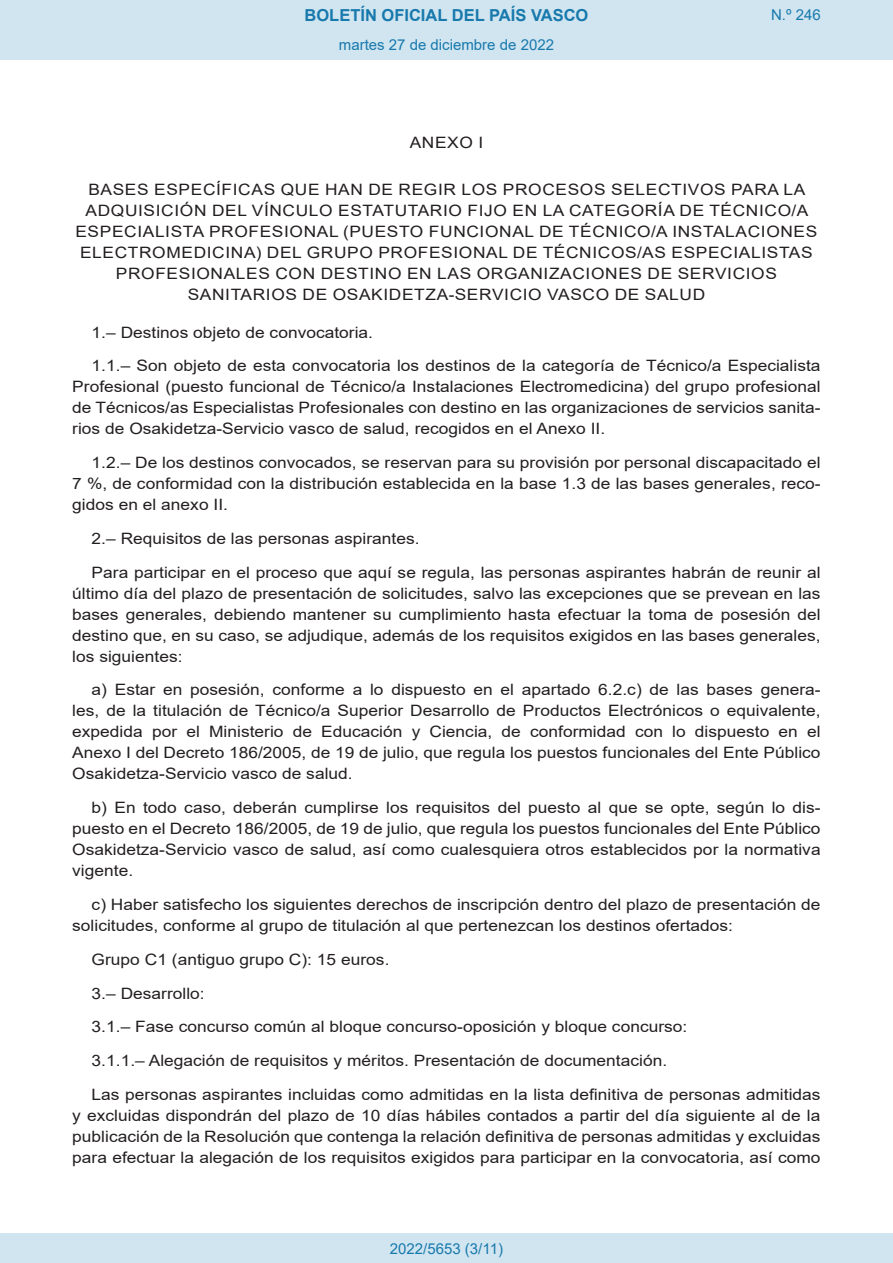
<style>
.page{position:relative;width:893px;height:1263px;background:#fff}
.page>*{position:absolute;margin:0;border:0;box-sizing:border-box;transform-origin:0 0}
.t1{font:700 16.5px "Arial";color:#1879ad}
.BOPVDetalle{font:15.6px/21px "Arial";color:#231f20;text-align:justify;scale:1.11 1}
.BOPVClave{font:15.6px/21px "Arial";letter-spacing:.035em;color:#231f20;text-align:center;scale:1.11 1}
.Paginacion_Centro{font:15px "Arial";color:#1879ad}
</style>
<div class="page">
<div style="left:0;top:0;width:893px;height:60px;background:#d0e5f0"></div>
<div style="left:0;top:1233px;width:893px;height:30px;background:#d0e5f0"></div>
<p class="t1" style="left:305px;top:3px;width:285px">BOLETÍN OFICIAL DEL PAÍS VASCO</p>
<p class="Paginacion_Centro" style="left:339px;top:35px;width:217px">martes 27 de diciembre de 2022</p>
<p class="Paginacion_Centro" style="left:771px;top:5px;width:51px">N.º 246</p>
<p class="BOPVClave" style="left:410px;top:132px;width:68px">ANEXO I</p>
<p class="BOPVClave" style="left:75px;top:179px;width:670px">BASES ESPECÍFICAS QUE HAN DE REGIR LOS PROCESOS SELECTIVOS PARA LA ADQUISICIÓN DEL VÍNCULO ESTATUTARIO FIJO EN LA CATEGORÍA DE TÉCNICO/A ESPECIALISTA PROFESIONAL (PUESTO FUNCIONAL DE TÉCNICO/A INSTALACIONES ELECTROMEDICINA) DEL GRUPO PROFESIONAL DE TÉCNICOS/AS ESPECIALISTAS PROFESIONALES CON DESTINO EN LAS ORGANIZACIONES DE SERVICIOS SANITARIOS DE OSAKIDETZA-SERVICIO VASCO DE SALUD</p>
<p class="BOPVDetalle" style="left:92px;top:322px;width:255px">1.– Destinos objeto de convocatoria.</p>
<p class="BOPVDetalle" style="left:72px;top:355px;width:676px;text-indent:19px">1.1.– Son objeto de esta convocatoria los destinos de la categoría de Técnico/a Especialista Profesional (puesto funcional de Técnico/a Instalaciones Electromedicina) del grupo profesional de Técnicos/as Especialistas Profesionales con destino en las organizaciones de servicios sanita&shy;rios de Osakidetza-Servicio vasco de salud, recogidos en el Anexo II.</p>
<p class="BOPVDetalle" style="left:72px;top:452px;width:676px;text-indent:19px">1.2.– De los destinos convocados, se reservan para su provisión por personal discapacitado el 7 %, de conformidad con la distribución establecida en la base 1.3 de las bases generales, reco&shy;gidos en el anexo II.</p>
<p class="BOPVDetalle" style="left:92px;top:528px;width:297px">2.– Requisitos de las personas aspirantes.</p>
<p class="BOPVDetalle" style="left:72px;top:562px;width:676px;text-indent:19px">Para participar en el proceso que aquí se regula, las personas aspirantes habrán de reunir al último día del plazo de presentación de solicitudes, salvo las excepciones que se prevean en las bases generales, debiendo mantener su cumplimiento hasta efectuar la toma de posesión del destino que, en su caso, se adjudique, además de los requisitos exigidos en las bases generales, los siguientes:</p>
<p class="BOPVDetalle" style="left:72px;top:679px;width:676px;text-indent:19px">a) Estar en posesión, conforme a lo dispuesto en el apartado 6.2.c) de las bases genera&shy;les, de la titulación de Técnico/a Superior Desarrollo de Productos Electrónicos o equivalente, expedida por el Ministerio de Educación y Ciencia, de conformidad con lo dispuesto en el Anexo I del Decreto 186/2005, de 19 de julio, que regula los puestos funcionales del Ente Público Osakidetza-Servicio vasco de salud.</p>
<p class="BOPVDetalle" style="left:72px;top:797px;width:676px;text-indent:19px">b) En todo caso, deberán cumplirse los requisitos del puesto al que se opte, según lo dis&shy;puesto en el Decreto 186/2005, de 19 de julio, que regula los puestos funcionales del Ente Público Osakidetza-Servicio vasco de salud, así como cualesquiera otros establecidos por la normativa vigente.</p>
<p class="BOPVDetalle" style="left:72px;top:894px;width:676px;text-indent:19px">c) Haber satisfecho los siguientes derechos de inscripción dentro del plazo de presentación de solicitudes, conforme al grupo de titulación al que pertenezcan los destinos ofertados:</p>
<p class="BOPVDetalle" style="left:92px;top:949px;width:270px">Grupo C1 (antiguo grupo C): 15 euros.</p>
<p class="BOPVDetalle" style="left:92px;top:982px;width:103px">3.– Desarrollo:</p>
<p class="BOPVDetalle" style="left:92px;top:1016px;width:538px">3.1.– Fase concurso común al bloque concurso-oposición y bloque concurso:</p>
<p class="BOPVDetalle" style="left:92px;top:1050px;width:520px">3.1.1.– Alegación de requisitos y méritos. Presentación de documentación.</p>
<p class="BOPVDetalle" style="left:72px;top:1084px;width:676px;text-indent:19px">Las personas aspirantes incluidas como admitidas en la lista definitiva de personas admitidas y excluidas dispondrán del plazo de 10 días hábiles contados a partir del día siguiente al de la publicación de la Resolución que contenga la relación definitiva de personas admitidas y excluidas para efectuar la alegación de los requisitos exigidos para participar en la convocatoria, así como</p>
<p class="Paginacion_Centro" style="left:390px;top:1238px;width:115px">2022/5653 (3/11)</p>
</div>
